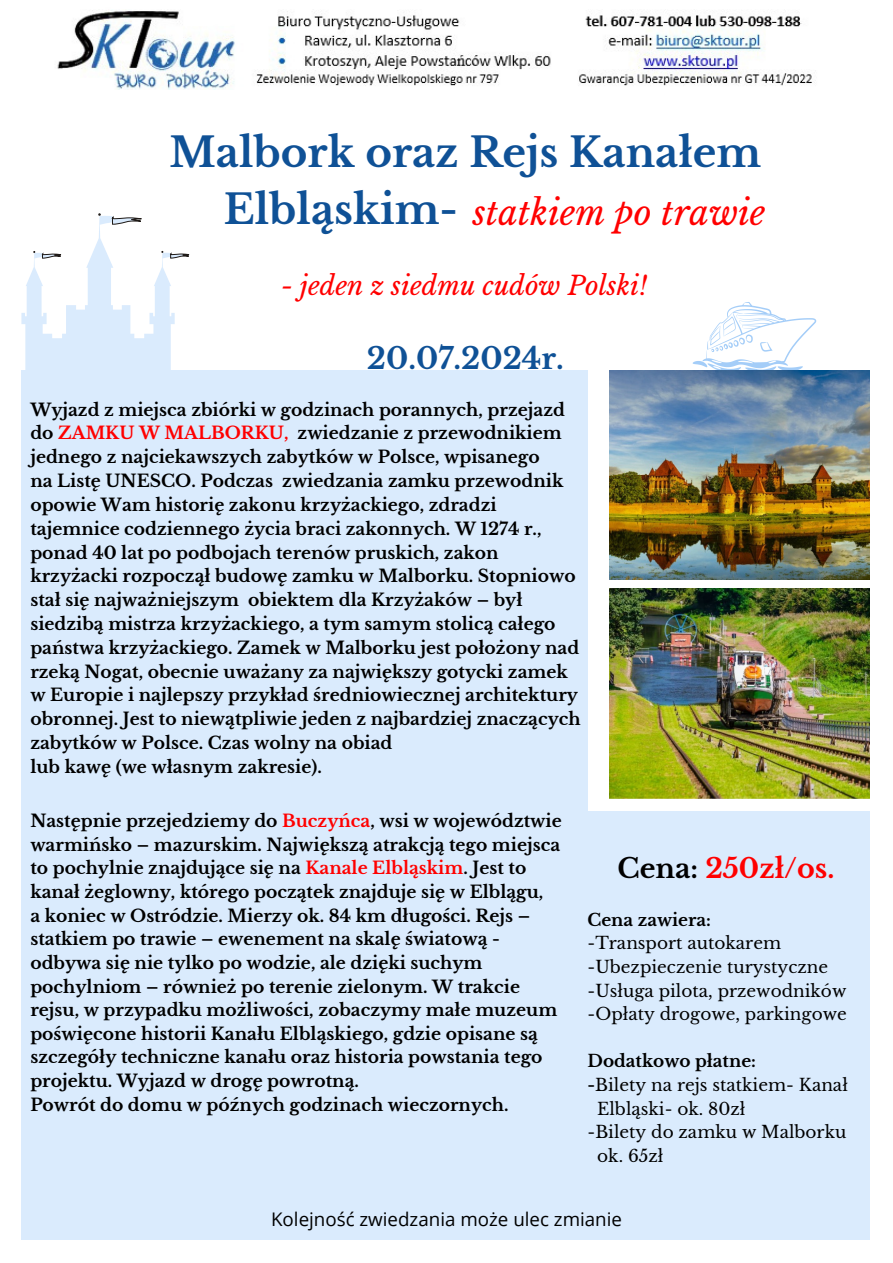
<style>
.page{position:relative;width:893px;height:1263px;background:#fff}
.page>*{position:absolute;margin:0;border:0;box-sizing:border-box;transform-origin:0 0}
.t1{font:700 40.5px/56.2px "Libre Baskerville";color:#0f5196}
.t2{font:italic 34.2px "Libre Baskerville";color:#f00}
.t3{font:700 29.47px "Libre Baskerville";color:#0f5196}
.t4{font:700 27px "Libre Baskerville";color:#f00}
.t5{font:italic 25.95px "Libre Baskerville";color:#f00}
.t6{font:18.75px "Open Sans";color:#000}
.t7{font:700 17.1px/23.9px "Libre Baskerville";color:#000}
.t8{font:16.88px "Libre Baskerville";color:#000}
.t9{font:700 16.88px "Libre Baskerville";color:#000}
.s1{color:#f00}
.s2{color:#000}
.s3{font-weight:700}
</style>
<div class="page">
<svg style="left:692px;top:302px;width:124px;height:68px"></svg>
<img style="left:610px;top:370px;width:260px;height:209px">
<img style="left:610px;top:588px;width:260px;height:210px">
<div style="left:21px;top:370px;width:566px;height:870px;background:#daebfd"></div>
<img style="left:57px;top:10px;width:758px;height:80px">
<div style="left:372px;top:811px;width:498px;height:429px;background:#daebfd"></div>
<svg style="left:21px;top:214px;width:168px;height:156px"></svg>
<p class="t1" style="left:224px;top:125px;width:539px;text-indent:-55px">Malbork oraz Rejs Kanałem<br>Elbląskim-</p>
<h4 class="t5" style="left:281px;top:270px;width:368px">- jeden z siedmu cudów Polski!</h4>
<p class="t2" style="left:473px;top:192px;width:294px">statkiem po trawie</p>
<p class="t3" style="left:367px;top:341px;width:198px">20.07.2024r.</p>
<h1 class="t7" style="left:30px;top:398px;width:552px">Wyjazd z miejsca zbiórki w godzinach porannych, przejazd do <span class="s1">ZAMKU W MALBORKU,</span> zwiedzanie z przewodnikiem jednego z najciekawszych zabytków w Polsce, wpisanego<br>na Listę UNESCO. Podczas zwiedzania zamku przewodnik opowie Wam historię zakonu krzyżackiego, zdradzi tajemnice codziennego życia braci zakonnych. W 1274 r., ponad 40 lat po podbojach terenów pruskich, zakon krzyżacki rozpoczął budowę zamku w Malborku. Stopniowo stał się najważniejszym obiektem dla Krzyżaków – był siedzibą mistrza krzyżackiego, a tym samym stolicą całego państwa krzyżackiego. Zamek w Malborku jest położony nad rzeką Nogat, obecnie uważany za największy gotycki zamek w Europie i najlepszy przykład średniowiecznej architektury obronnej. Jest to niewątpliwie jeden z najbardziej znaczących zabytków w Polsce. Czas wolny na obiad<br>lub kawę (we własnym zakresie).</h1>
<h3 class="t7" style="left:30px;top:809px;width:533px;line-height:23.6px">Następnie przejedziemy do <span class="s1">Buczyńca</span>, wsi w województwie warmińsko – mazurskim. Największą atrakcją tego miejsca to pochylnie znajdujące się na <span class="s1">Kanale Elbląskim</span>. Jest to kanał żeglowny, którego początek znajduje się w Elblągu,<br>a koniec w Ostródzie. Mierzy ok. 84 km długości. Rejs – statkiem po trawie – ewenement na skalę światową - odbywa się nie tylko po wodzie, ale dzięki suchym pochylniom – również po terenie zielonym. W trakcie rejsu, w przypadku możliwości, zobaczymy małe muzeum poświęcone historii Kanału Elbląskiego, gdzie opisane są szczegóły techniczne kanału oraz historia powstania tego projektu. Wyjazd w drogę powrotną.<br>Powrót do domu w późnych godzinach wieczornych.</h3>
<h5 class="t4" style="left:617px;top:852px;width:218px"><span class="s2">Cena:</span> 250zł/os.</h5>
<h5 class="t9" style="left:587px;top:909px;width:125px">Cena zawiera:</h5>
<h3 class="t8" style="left:587px;top:933px;width:195px">-Transport autokarem</h3>
<p class="t8" style="left:587px;top:956px;width:242px">-Ubezpieczenie turystyczne</p>
<p class="t8" style="left:587px;top:980px;width:260px">-Usługa pilota, przewodników</p>
<p class="t8" style="left:587px;top:1004px;width:261px">-Opłaty drogowe, parkingowe</p>
<p class="t9" style="left:587px;top:1051px;width:170px">Dodatkowo płatne:</p>
<p class="t8" style="left:587px;top:1075px;width:262px"><span class="s3">-</span>Bilety na rejs statkiem- Kanał</p>
<p class="t8" style="left:597px;top:1098px;width:150px">Elbląski- ok. 80zł</p>
<p class="t8" style="left:587px;top:1122px;width:260px">-Bilety do zamku w Malborku</p>
<p class="t8" style="left:597px;top:1145px;width:68px">ok. 65zł</p>
<p class="t6" style="left:271px;top:1206px;width:352px">Kolejność zwiedzania może ulec zmianie</p>
</div>
